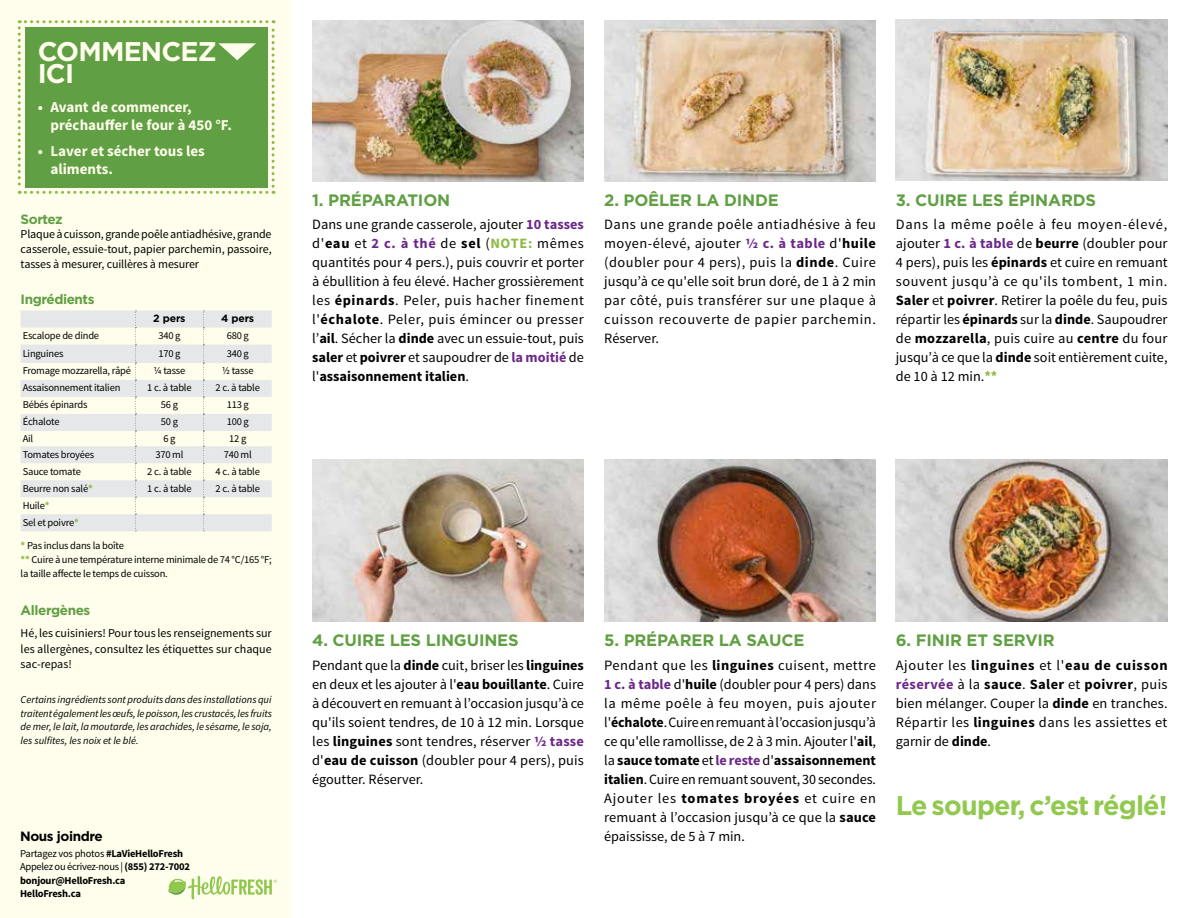
<style>
.page{position:relative;width:1188px;height:918px;background:#fff}
.page>*{position:absolute;margin:0;border:0;box-sizing:border-box;transform-origin:0 0}
.t1{font:700 27px "Gotham";letter-spacing:-.03em;color:#91c84e}
.t2{font:700 27px/21.8px "Gotham";letter-spacing:-.03em;color:#fffdec}
.t3{font:700 16.5px "Gotham";letter-spacing:-.01em;color:#609f43}
.t4{font:700 15px/18px "Source Sans Pro";color:#fffdec}
.t5{font:14.25px/19px "Source Sans Pro";letter-spacing:.01em;color:#000;text-align:justify}
.t6{font:700 13.5px "Gotham";letter-spacing:-.03em;color:#609f43}
.t7{font:700 13.5px "Gotham";letter-spacing:-.03em;color:#000}
.t8{font:12px/15.3px "Source Sans Pro";letter-spacing:-.005em;color:#000;text-align:justify}
.t9{font:10.5px/13.6px "Source Sans Pro";letter-spacing:-.02em;color:#000}
.t10{font:italic 10.5px/13.5px "Source Sans Pro";color:#000;text-align:justify}
.t11{font:700 10.5px/13.5px "Source Sans Pro";letter-spacing:-.02em;color:#000}
.t12{font:700 10.5px "Gotham";letter-spacing:-.01em;color:#000}
.s1{font-weight:700;color:#8cba42}
.s2{font-weight:400}
.s3{font-weight:700;color:#6c2888}
.s4{font-weight:700}
</style>
<div class="page">
<div style="left:0;top:0;width:292px;height:918px;background:#fffdec"></div>
<svg style="left:21px;top:311px;width:251px;height:220px;fill:#e6e7e8"></svg>
<svg style="left:203px;top:311px;width:1px;height:221px"></svg>
<svg style="left:135px;top:311px;width:1px;height:221px"></svg>
<svg style="left:168px;top:876px;width:109px;height:23px"></svg>
<svg style="left:18px;top:20px;width:257px;height:174px;background:#72aa55"></svg>
<img style="left:312px;top:459px;width:272px;height:162px">
<img style="left:604px;top:459px;width:272px;height:162px">
<img style="left:896px;top:459px;width:271px;height:162px">
<img style="left:896px;top:20px;width:272px;height:160px">
<img style="left:604px;top:20px;width:272px;height:161px">
<img style="left:312px;top:20px;width:272px;height:161px">
<h1 class="t2" style="left:38px;top:40px;width:181px">COMMENCEZ<br>ICI</h1>
<p class="t4" style="left:50px;top:99px;width:183px;text-indent:-13px">• Avant de commencer, préchauffer le four à 450 °F.</p>
<p class="t4" style="left:50px;top:143px;width:156px;text-indent:-13px">• Laver et sécher tous les aliments.</p>
<p class="t6" style="left:21px;top:210px;width:44px">Sortez</p>
<p class="t8" style="left:21px;top:226px;width:253px">Plaque à cuisson, grande poêle antiadhésive, grande casserole, essuie-tout, papier parchemin, passoire, tasses à mesurer, cuillères à mesurer</p>
<p class="t6" style="left:21px;top:290px;width:75px">Ingrédients</p>
<p class="t12" style="left:153px;top:312px;width:34px">2 pers</p>
<p class="t12" style="left:221px;top:312px;width:34px">4 pers</p>
<p class="t9" style="left:23px;top:329px;width:78px">Escalope de dinde</p>
<p class="t9" style="left:158px;top:329px;width:24px">340 g</p>
<p class="t9" style="left:227px;top:329px;width:24px">680 g</p>
<p class="t9" style="left:23px;top:347px;width:42px">Linguines</p>
<p class="t9" style="left:158px;top:347px;width:24px">170 g</p>
<p class="t9" style="left:227px;top:347px;width:24px">340 g</p>
<p class="t9" style="left:23px;top:364px;width:110px">Fromage mozzarella, râpé</p>
<p class="t9" style="left:154px;top:364px;width:33px">1/4 tasse</p>
<p class="t9" style="left:222px;top:364px;width:33px">1/2 tasse</p>
<p class="t9" style="left:23px;top:381px;width:99px">Assaisonnement italien</p>
<p class="t9" style="left:147px;top:381px;width:46px">1 c. à table</p>
<p class="t9" style="left:216px;top:381px;width:46px">2 c. à table</p>
<p class="t9" style="left:23px;top:398px;width:66px">Bébés épinards</p>
<p class="t9" style="left:161px;top:398px;width:19px">56 g</p>
<p class="t9" style="left:227px;top:398px;width:24px">113 g</p>
<p class="t9" style="left:23px;top:415px;width:38px">Échalote</p>
<p class="t9" style="left:161px;top:415px;width:19px">50 g</p>
<p class="t9" style="left:227px;top:415px;width:24px">100 g</p>
<p class="t9" style="left:23px;top:431px;width:12px">Ail</p>
<p class="t9" style="left:163px;top:431px;width:14px">6 g</p>
<p class="t9" style="left:229px;top:431px;width:19px">12 g</p>
<p class="t9" style="left:23px;top:448px;width:73px">Tomates broyées</p>
<p class="t9" style="left:155px;top:448px;width:30px">370 ml</p>
<p class="t9" style="left:224px;top:448px;width:30px">740 ml</p>
<p class="t9" style="left:23px;top:465px;width:60px">Sauce tomate</p>
<p class="t9" style="left:147px;top:465px;width:46px">2 c. à table</p>
<p class="t9" style="left:216px;top:465px;width:46px">4 c. à table</p>
<p class="t9" style="left:23px;top:482px;width:72px">Beurre non salé<span class="s1">*</span></p>
<p class="t9" style="left:147px;top:482px;width:46px">1 c. à table</p>
<p class="t9" style="left:216px;top:482px;width:46px">2 c. à table</p>
<p class="t9" style="left:23px;top:497px;width:58px;line-height:17px">Huile<span class="s1">*<br></span>Sel et poivre<span class="s1">*</span></p>
<p class="t9" style="left:21px;top:539px;width:253px"><span class="s1">*</span> Pas inclus dans la boîte<br><span class="s1">**</span> Cuire à une température interne minimale de 74 °C/165 °F; la taille affecte le temps de cuisson.</p>
<p class="t6" style="left:21px;top:601px;width:71px">Allergènes</p>
<p class="t8" style="left:21px;top:626px;width:253px">Hé, les cuisiniers! Pour tous les renseignements sur les allergènes, consultez les étiquettes sur chaque sac-repas!</p>
<p class="t10" style="left:21px;top:693px;width:253px">Certains ingrédients sont produits dans des installations qui traitent également les œufs, le poisson, les crustacés, les fruits de mer, le lait, la moutarde, les arachides, le sésame, le soja, les sulfites, les noix et le blé.</p>
<p class="t7" style="left:20px;top:827px;width:84px">Nous joindre</p>
<p class="t11" style="left:20px;top:847px;width:172px"><span class="s2">Partagez vos photos</span> #LaVieHelloFresh<br><span class="s2">Appelez ou écrivez-nous |</span> (855) 272-7002 bonjour@HelloFresh.ca<br>HelloFresh.ca</p>
<p class="t3" style="left:312px;top:189px;width:140px">1. PRÉPARATION</p>
<p class="t5" style="left:312px;top:215px;width:273px">Dans une grande casserole, ajouter <span class="s3">10 tasses </span>d'<span class="s4">eau</span> et <span class="s3">2 c. à thé</span> de <span class="s4">sel</span> (<span class="s1">NOTE:</span> mêmes quantités pour 4 pers.), puis couvrir et porter à ébullition à feu élevé. Hacher grossièrement les <span class="s4">épinards</span>. Peler, puis hacher finement l'<span class="s4">échalote</span>. Peler, puis émincer ou presser l’<span class="s4">ail</span>. Sécher la <span class="s4">dinde</span> avec un essuie-tout, puis <span class="s4">saler</span> et <span class="s4">poivrer</span> et saupoudrer de <span class="s3">la moitié</span> de l'<span class="s4">assaisonnement italien</span>.</p>
<p class="t3" style="left:604px;top:189px;width:176px">2. POÊLER LA DINDE</p>
<p class="t5" style="left:604px;top:215px;width:273px">Dans une grande poêle antiadhésive à feu moyen-élevé, ajouter <span class="s3">1/2 c. à table</span> d'<span class="s4">huile </span>(doubler pour 4 pers), puis la <span class="s4">dinde</span>. Cuire jusqu’à ce qu'elle soit brun doré, de 1 à 2 min par côté, puis transférer sur une plaque à cuisson recouverte de papier parchemin.<br>Réserver.</p>
<p class="t3" style="left:896px;top:189px;width:202px">3. CUIRE LES ÉPINARDS</p>
<p class="t5" style="left:896px;top:215px;width:273px">Dans la même poêle à feu moyen-élevé, ajouter <span class="s3">1 c. à table</span> de <span class="s4">beurre</span> (doubler pour 4 pers), puis les <span class="s4">épinards</span> et cuire en remuant souvent jusqu’à ce qu'ils tombent, 1 min.<br><span class="s4">Saler</span> et <span class="s4">poivrer</span>. Retirer la poêle du feu, puis répartir les <span class="s4">épinards</span> sur la <span class="s4">dinde</span>. Saupoudrer de <span class="s4">mozzarella</span>, puis cuire au <span class="s4">centre</span> du four jusqu’à ce que la <span class="s4">dinde</span> soit entièrement cuite, de 10 à 12 min.<span class="s1">**</span></p>
<p class="t3" style="left:312px;top:629px;width:208px">4. CUIRE LES LINGUINES</p>
<p class="t5" style="left:312px;top:656px;width:273px">Pendant que la <span class="s4">dinde</span> cuit, briser les <span class="s4">linguines </span>en deux et les ajouter à l'<span class="s4">eau bouillante</span>. Cuire à découvert en remuant à l’occasion jusqu’à ce qu'ils soient tendres, de 10 à 12 min. Lorsque les <span class="s4">linguines</span> sont tendres, réserver <span class="s3">1/2 tasse </span>d'<span class="s4">eau de cuisson</span> (doubler pour 4 pers), puis égoutter. Réserver.</p>
<p class="t3" style="left:604px;top:629px;width:202px">5. PRÉPARER LA SAUCE</p>
<p class="t5" style="left:604px;top:656px;width:273px">Pendant que les <span class="s4">linguines</span> cuisent, mettre <span class="s3">1 c. à table</span> d'<span class="s4">huile</span> (doubler pour 4 pers) dans la même poêle à feu moyen, puis ajouter l'<span class="s4">échalote</span>. Cuire en remuant à l’occasion jusqu’à ce qu'elle ramollisse, de 2 à 3 min. Ajouter l'<span class="s4">ail</span>, la <span class="s4">sauce tomate</span> et <span class="s3">le reste</span> d'<span class="s4">assaisonnement italien</span>. Cuire en remuant souvent, 30 secondes.<br>Ajouter les <span class="s4">tomates broyées</span> et cuire en remuant à l’occasion jusqu’à ce que la <span class="s4">sauce </span>épaississe, de 5 à 7 min.</p>
<p class="t3" style="left:896px;top:629px;width:161px">6. FINIR ET SERVIR</p>
<p class="t5" style="left:896px;top:656px;width:273px">Ajouter les <span class="s4">linguines</span> et l'<span class="s4">eau de cuisson </span><span class="s3">réservée</span> à la <span class="s4">sauce</span>. <span class="s4">Saler</span> et <span class="s4">poivrer</span>, puis bien mélanger. Couper la <span class="s4">dinde</span> en tranches.<br>Répartir les <span class="s4">linguines</span> dans les assiettes et garnir de <span class="s4">dinde</span>.</p>
<h1 class="t1" style="left:896px;top:787px;width:273px">Le souper, c’est réglé!</h1>
</div>
